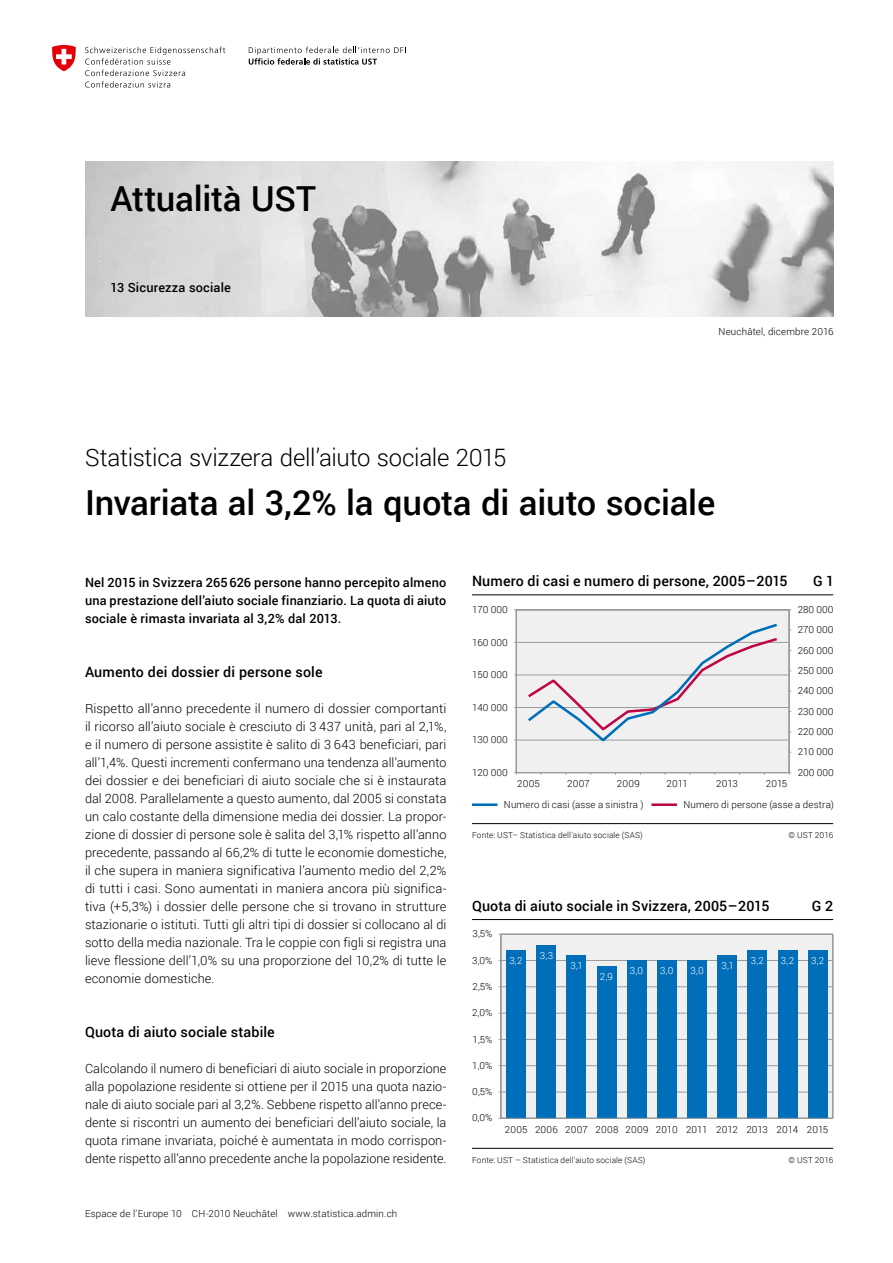
<style>
.page{position:relative;width:893px;height:1263px;background:#fff}
.page>*{position:absolute;margin:0;border:0;box-sizing:border-box;transform-origin:0 0}
.TS_Titel{font:500 34.5px "Roboto";letter-spacing:-.005em;color:#000}
.TS_Untertitel{font:300 24px "Roboto";letter-spacing:-.01em;color:#000}
.Untertitel_2_fett{font:500 14.25px "Roboto";letter-spacing:.01em;color:#000}
.Grundtext_I{font:300 12.75px/18px "Roboto";letter-spacing:.005em;color:#000;text-align:justify}
.Grundtext_I-2{font:500 12.75px/18px "Roboto";letter-spacing:.015em;color:#000;text-align:justify}
.Grundtext_Linksbündi{font:500 12.75px "Roboto";letter-spacing:.015em;color:#000}
.t1{font:300 9.75px "Roboto";letter-spacing:.01em;color:#000}
.t2{font:300 9.75px "Roboto";color:#fff}
.t3{font:300 8.25px "Roboto";letter-spacing:.02em;color:#000}
</style>
<div class="page">
<img style="left:85px;top:162px;width:748px;height:155px">
<svg style="left:249px;top:47px;width:157px;height:18px"></svg>
<svg style="left:85px;top:47px;width:140px;height:41px"></svg>
<svg style="left:52px;top:45px;width:24px;height:26px"></svg>
<svg style="left:514px;top:610px;width:275px;height:162px"></svg>
<hr style="left:516px;top:740px;width:273px;height:1px;background:#9c9c9c">
<hr style="left:516px;top:707px;width:273px;height:1px;background:#9c9c9c">
<hr style="left:516px;top:674px;width:273px;height:1px;background:#9c9c9c">
<hr style="left:516px;top:642px;width:273px;height:1px;background:#9c9c9c">
<hr style="left:516px;top:609px;width:273px;height:1px;background:#9c9c9c">
<hr style="left:516px;top:610px;width:1px;height:163px;background:#9c9c9c">
<hr style="left:789px;top:610px;width:1px;height:163px;background:#9c9c9c">
<hr style="left:516px;top:772px;width:273px;height:1px;background:#9c9c9c">
<svg style="left:472px;top:622px;width:308px;height:184px"></svg>
<hr style="left:651px;top:803px;width:26px;height:3px;background:#be0646">
<hr style="left:472px;top:594px;width:361px;height:1px;background:#000">
<hr style="left:472px;top:823px;width:361px;height:1px;background:#000">
<hr style="left:472px;top:919px;width:361px;height:1px;background:#000">
<hr style="left:472px;top:1148px;width:361px;height:1px;background:#000">
<svg style="left:498px;top:933px;width:335px;height:186px"></svg>
<hr style="left:501px;top:1092px;width:332px;height:1px;background:#9c9c9c">
<hr style="left:501px;top:1065px;width:332px;height:1px;background:#9c9c9c">
<hr style="left:501px;top:1039px;width:332px;height:1px;background:#9c9c9c">
<hr style="left:501px;top:1013px;width:332px;height:1px;background:#9c9c9c">
<hr style="left:501px;top:986px;width:332px;height:1px;background:#9c9c9c">
<hr style="left:501px;top:960px;width:332px;height:1px;background:#9c9c9c">
<hr style="left:501px;top:934px;width:332px;height:1px;background:#9c9c9c">
<hr style="left:500px;top:934px;width:1px;height:184px;background:#9c9c9c">
<div style="left:506px;top:950px;width:20px;height:168px;background:#006eb9"></div>
<div style="left:536px;top:945px;width:20px;height:173px;background:#006eb9"></div>
<div style="left:566px;top:955px;width:20px;height:163px;background:#006eb9"></div>
<div style="left:597px;top:966px;width:19px;height:152px;background:#006eb9"></div>
<div style="left:627px;top:960px;width:19px;height:158px;background:#006eb9"></div>
<div style="left:657px;top:960px;width:20px;height:158px;background:#006eb9"></div>
<div style="left:687px;top:960px;width:20px;height:158px;background:#006eb9"></div>
<div style="left:717px;top:955px;width:20px;height:163px;background:#006eb9"></div>
<div style="left:747px;top:950px;width:20px;height:168px;background:#006eb9"></div>
<div style="left:778px;top:950px;width:19px;height:168px;background:#006eb9"></div>
<div style="left:808px;top:950px;width:19px;height:168px;background:#006eb9"></div>
<hr style="left:501px;top:1118px;width:332px;height:1px;background:#9c9c9c">
<h1 class="TS_Titel" style="left:111px;top:175px;width:207px">Attualità UST</h1>
<p class="Grundtext_Linksbündi" style="left:111px;top:278px;width:122px">13 Sicurezza sociale</p>
<p class="t1" style="left:719px;top:325px;width:116px">Neuchâtel, dicembre 2016</p>
<h1 class="TS_Untertitel" style="left:85px;top:441px;width:423px">Statistica svizzera dell’aiuto sociale 2015</h1>
<h1 class="TS_Titel" style="left:85px;top:479px;width:632px">Invariata al 3,2% la quota di aiuto sociale</h1>
<p class="Grundtext_I-2" style="left:85px;top:573px;width:363px">Nel 2015 in Svizzera 265626 persone hanno percepito almeno una prestazione dell’aiuto sociale finanziario. La quota di aiuto sociale è rimasta invariata al 3,2% dal 2013.</p>
<h4 class="Untertitel_2_fett" style="left:85px;top:662px;width:239px">Aumento dei dossier di persone sole</h4>
<p class="Grundtext_I" style="left:85px;top:699px;width:363px">Rispetto all’anno precedente il numero di dossier comportanti il ricorso all’aiuto sociale è cresciuto di 3 437 unità, pari al 2,1%, e il numero di persone assistite è salito di 3 643 beneficiari, pari all’1,4%. Questi incrementi confermano una tendenza all’aumento dei dossier e dei beneficiari di aiuto sociale che si è instaurata dal 2008. Parallelamente a questo aumento, dal 2005 si constata un calo costante della dimensione media dei dossier. La propor&shy;zione di dossier di persone sole è salita del 3,1% rispetto all’anno precedente, passando al 66,2% di tutte le economie domestiche, il che supera in maniera significativa l’aumento medio del 2,2% di tutti i casi. Sono aumentati in maniera ancora più significa&shy;tiva (+5,3%) i dossier delle persone che si trovano in strutture stazionarie o istituti. Tutti gli altri tipi di dossier si collocano al di sotto della media nazionale. Tra le coppie con figli si registra una lieve flessione dell’1,0% su una proporzione del 10,2% di tutte le economie domestiche.</p>
<h4 class="Untertitel_2_fett" style="left:85px;top:1022px;width:191px">Quota di aiuto sociale stabile</h4>
<p class="Grundtext_I" style="left:85px;top:1059px;width:363px">Calcolando il numero di beneficiari di aiuto sociale in proporzione alla popolazione residente si ottiene per il 2015 una quota nazio&shy;nale di aiuto sociale pari al 3,2%. Sebbene rispetto all’anno prece&shy;dente si riscontri un aumento dei beneficiari dell’aiuto sociale, la quota rimane invariata, poiché è aumentata in modo corrispon&shy;dente rispetto all’anno precedente anche la popolazione residente.</p>
<p class="t1" style="left:85px;top:1207px;width:314px">Espace de l’Europe 10 CH-2010 Neuchâtel www.statistica.admin.ch</p>
<p class="Untertitel_2_fett" style="left:472px;top:571px;width:317px">Numero di casi e numero di persone, 2005–2015</p>
<p class="Untertitel_2_fett" style="left:813px;top:571px;width:23px">G 1</p>
<p class="t1" style="left:472px;top:603px;width:37px">170 000</p>
<p class="t1" style="left:472px;top:635px;width:37px">160 000</p>
<p class="t1" style="left:472px;top:668px;width:37px">150 000</p>
<p class="t1" style="left:472px;top:700px;width:37px">140 000</p>
<p class="t1" style="left:472px;top:733px;width:37px">130 000</p>
<p class="t1" style="left:472px;top:765px;width:37px">120 000</p>
<p class="t1" style="left:798px;top:603px;width:37px">280 000</p>
<p class="t1" style="left:798px;top:623px;width:37px">270 000</p>
<p class="t1" style="left:798px;top:643px;width:37px">260 000</p>
<p class="t1" style="left:798px;top:664px;width:37px">250 000</p>
<p class="t1" style="left:798px;top:684px;width:37px">240 000</p>
<p class="t1" style="left:798px;top:704px;width:37px">230 000</p>
<p class="t1" style="left:798px;top:725px;width:37px">220 000</p>
<p class="t1" style="left:798px;top:745px;width:37px">210 000</p>
<p class="t1" style="left:798px;top:765px;width:38px">200 000</p>
<p class="t1" style="left:517px;top:777px;width:24px">2005</p>
<p class="t1" style="left:567px;top:777px;width:24px">2007</p>
<p class="t1" style="left:617px;top:777px;width:24px">2009</p>
<p class="t1" style="left:667px;top:777px;width:23px">2011</p>
<p class="t1" style="left:716px;top:777px;width:23px">2013</p>
<p class="t1" style="left:766px;top:777px;width:23px">2015</p>
<p class="t1" style="left:504px;top:798px;width:141px">Numero di casi (asse a sinistra )</p>
<p class="t1" style="left:683px;top:798px;width:152px">Numero di persone (asse a destra)</p>
<p class="t3" style="left:472px;top:830px;width:172px">Fonte: UST– Statistica dell’aiuto sociale (SAS)</p>
<p class="t3" style="left:788px;top:830px;width:46px">© UST 2016</p>
<p class="Untertitel_2_fett" style="left:472px;top:896px;width:299px">Quota di aiuto sociale in Svizzera, 2005–2015</p>
<p class="Untertitel_2_fett" style="left:812px;top:896px;width:23px">G 2</p>
<p class="t1" style="left:473px;top:927px;width:21px">3,5%</p>
<p class="t1" style="left:472px;top:953px;width:22px">3,0%</p>
<p class="t1" style="left:473px;top:980px;width:21px">2,5%</p>
<p class="t1" style="left:472px;top:1006px;width:22px">2,0%</p>
<p class="t1" style="left:473px;top:1032px;width:21px">1,5%</p>
<p class="t1" style="left:472px;top:1058px;width:22px">1,0%</p>
<p class="t1" style="left:472px;top:1085px;width:22px">0,5%</p>
<p class="t1" style="left:472px;top:1111px;width:22px">0,0%</p>
<p class="t2" style="left:509px;top:953px;width:15px">3,2</p>
<p class="t2" style="left:540px;top:948px;width:15px">3,3</p>
<p class="t2" style="left:570px;top:959px;width:14px">3,1</p>
<p class="t2" style="left:600px;top:969px;width:15px">2,9</p>
<p class="t2" style="left:630px;top:964px;width:15px">3,0</p>
<p class="t2" style="left:660px;top:964px;width:15px">3,0</p>
<p class="t2" style="left:690px;top:964px;width:15px">3,0</p>
<p class="t2" style="left:721px;top:959px;width:14px">3,1</p>
<p class="t2" style="left:751px;top:953px;width:15px">3,2</p>
<p class="t2" style="left:781px;top:953px;width:15px">3,2</p>
<p class="t2" style="left:811px;top:953px;width:15px">3,2</p>
<p class="t1" style="left:505px;top:1123px;width:325px">2005 2006 2007 2008 2009 2010 2011 2012 2013 2014 2015</p>
<p class="t3" style="left:472px;top:1154px;width:175px">Fonte: UST – Statistica dell’aiuto sociale (SAS)</p>
<p class="t3" style="left:788px;top:1154px;width:46px">© UST 2016</p>
</div>
